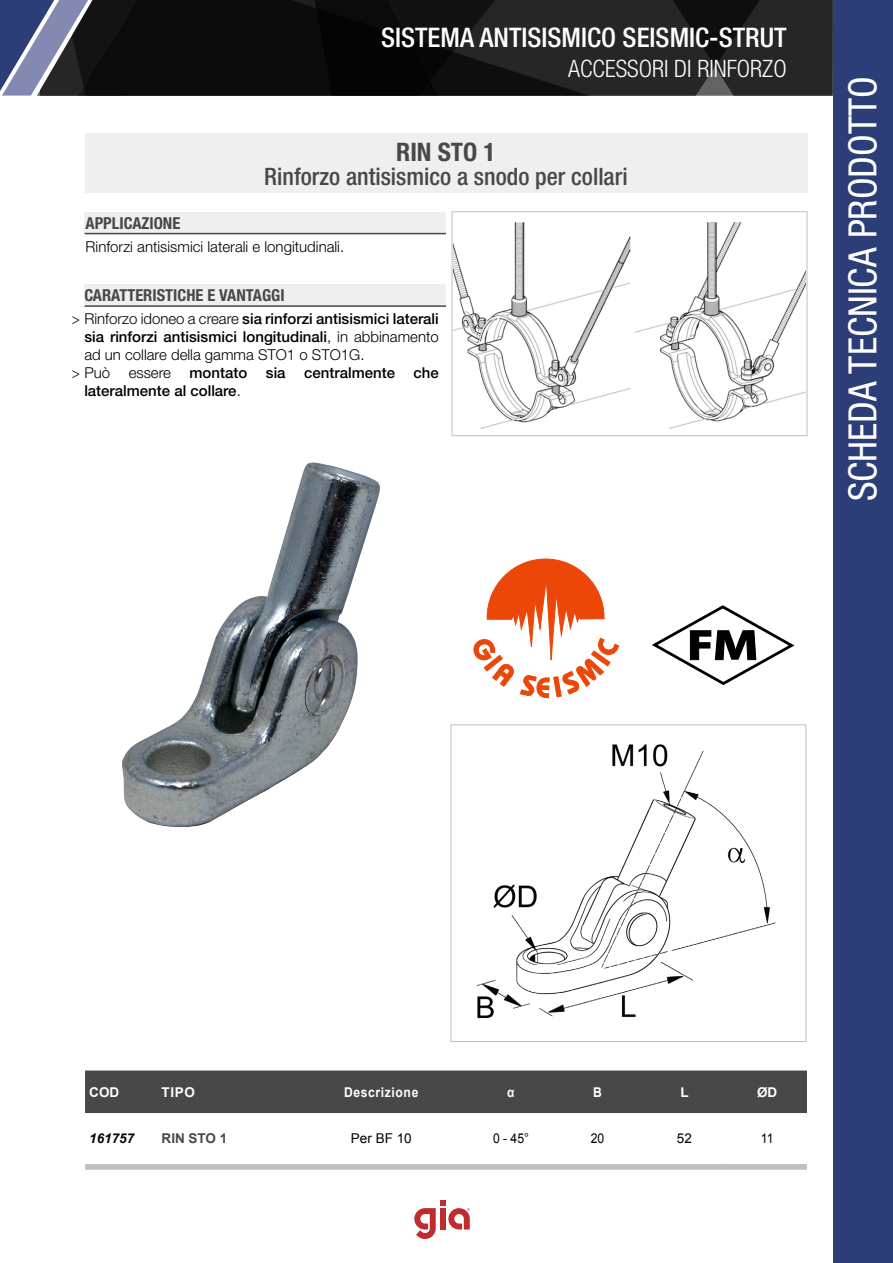
<style>
.page{position:relative;width:893px;height:1263px;background:#fff}
.page>*{position:absolute;margin:0;border:0;box-sizing:border-box;transform-origin:0 0}
.t1{font:condensed 39px "Helvetica Neue LT Std";color:#fff}
.t2{font:500 condensed 27px "Helvetica Neue LT Std";color:#fff}
.t3{font:700 condensed 25.5px "Helvetica Neue LT Std";color:#484848}
.t4{font:500 condensed 24px "Helvetica Neue LT Std";color:#484848}
.t5{font:300 condensed 24px "Helvetica Neue LT Std";color:#fff}
.t6{font:700 condensed 16.5px "Helvetica Neue LT Std";color:#484848}
.Stile_di_paragrafo_1{font:300 15px/18px "Helvetica Neue LT Std";color:#000}
.Stile_di_paragrafo_1-2{font:500 15px "Helvetica Neue LT Std";color:#000}
.t7{font:700 13.5px "Arial";letter-spacing:.05em;color:#fff;scale:.9 1}
.t8{font:700 13.5px "Arial";letter-spacing:.05em;color:#fff}
.t9{font:13.5px "Arial";color:#000}
.t10{font:13.5px "Arial";color:#000;scale:.9 1}
.t11{font:700 13.5px "Arial";color:#484848}
.t12{font:italic 700 13.5px "Arial";color:#000}
.s1{font-weight:500}
.s2{font-weight:300}
</style>
<div class="page">
<svg style="left:101px;top:0;width:727px;height:96px;background:#171717"></svg>
<svg style="left:0;top:0;width:101px;height:96px;background:#535973"></svg>
<div style="left:833px;top:0;width:60px;height:1263px;background:#2c3e77"></div>
<svg style="left:414px;top:1200px;width:56px;height:39px"></svg>
<div style="left:452px;top:211px;width:355px;height:225px;border:1px solid #c0c0c0"></div>
<img style="left:453px;top:215px;width:353px;height:214px">
<div style="left:85px;top:1070px;width:722px;height:43px;background:#484848"></div>
<svg style="left:85px;top:1164px;width:722px;height:6px;background:#c3c3c3"></svg>
<img style="left:476px;top:744px;width:300px;height:275px">
<div style="left:451px;top:724px;width:355px;height:318px;border:1px solid #c0c0c0"></div>
<svg style="left:652px;top:605px;width:143px;height:80px"></svg>
<img style="left:122px;top:462px;width:258px;height:365px">
<svg style="left:473px;top:559px;width:146px;height:139px"></svg>
<div style="left:85px;top:212px;width:361px;height:21px;background:#efefef"></div>
<div style="left:84px;top:284px;width:362px;height:21px;background:#efefef"></div>
<div style="left:85px;top:133px;width:722px;height:59px;background:#efefef"></div>
<hr style="left:85px;top:305px;width:361px;height:2px;background:#484848">
<hr style="left:85px;top:233px;width:361px;height:1px;background:#484848">
<h2 class="t2" style="left:381px;top:21px;width:407px">SISTEMA ANTISISMICO SEISMIC-STRUT</h2>
<p class="t5" style="left:568px;top:55px;width:220px">ACCESSORI DI RINFORZO</p>
<p class="t3" style="left:396px;top:136px;width:101px">RIN STO 1</p>
<p class="t4" style="left:264px;top:162px;width:365px">Rinforzo antisismico a snodo per collari</p>
<p class="t6" style="left:86px;top:213px;width:96px">APPLICAZIONE</p>
<p class="Stile_di_paragrafo_1" style="left:86px;top:237px;width:260px">Rinforzi antisismici laterali e longitudinali.</p>
<p class="t6" style="left:84px;top:285px;width:202px">CARATTERISTICHE E VANTAGGI</p>
<p class="Stile_di_paragrafo_1" style="left:84px;top:327px;width:356px"><span class="s1">sia rinforzi antisismici longitudinali</span>, in abbinamento ad un collare della gamma STO1 o STO1G.</p>
<p class="Stile_di_paragrafo_1-2" style="left:84px;top:381px;width:158px">lateralmente al collare<span class="s2">.</span></p>
<p class="Stile_di_paragrafo_1-2" style="left:72px;top:309px;width:369px"><span class="s2">&gt; Rinforzo idoneo a creare</span> sia rinforzi antisismici laterali</p>
<p class="Stile_di_paragrafo_1-2" style="left:72px;top:363px;width:369px"><span class="s2">&gt; Può essere</span> montato sia centralmente che</p>
<h1 class="t1" style="left:840px;top:501px;width:426px;rotate:-90deg">SCHEDA TECNICA PRODOTTO</h1>
<p class="t8" style="left:89px;top:1083px;width:31px">COD</p>
<p class="t8" style="left:162px;top:1083px;width:35px">TIPO</p>
<p class="t7" style="left:344px;top:1083px;width:84px">Descrizione</p>
<p class="t7" style="left:507px;top:1083px;width:10px">α</p>
<p class="t7" style="left:593px;top:1083px;width:11px">B</p>
<p class="t8" style="left:680px;top:1083px;width:10px">L</p>
<p class="t8" style="left:757px;top:1083px;width:22px">ØD</p>
<p class="t12" style="left:89px;top:1130px;width:47px">161757</p>
<p class="t11" style="left:162px;top:1130px;width:67px">RIN STO 1</p>
<p class="t9" style="left:351px;top:1130px;width:62px">Per BF 10</p>
<p class="t10" style="left:493px;top:1130px;width:41px">0 - 45°</p>
<p class="t10" style="left:591px;top:1130px;width:17px">20</p>
<p class="t9" style="left:677px;top:1130px;width:17px">52</p>
<p class="t10" style="left:761px;top:1130px;width:16px">11</p>
</div>
